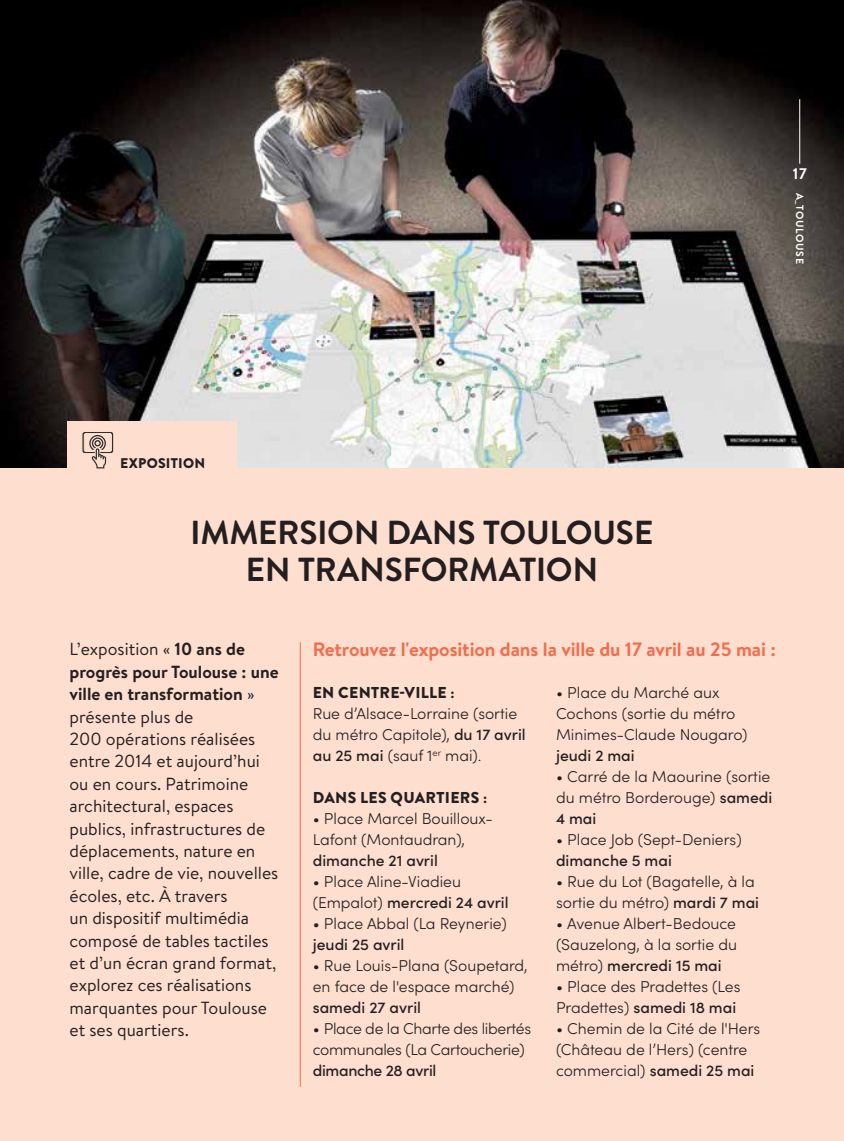
<style>
.page{position:relative;width:844px;height:1141px;background:#fff}
.page>*{position:absolute;margin:0;border:0;box-sizing:border-box;transform-origin:0 0}
.t1{font:700 33.25px/36.8px "Brandon Text";letter-spacing:-.005em;color:#231f20;text-align:center}
.t2{font:700 19.25px "Brandon Text";letter-spacing:-.005em;color:#f36c4b}
.t3{font:17.5px/22.4px "Brandon Text";color:#231f20}
.t4{font:300 15.75px/21px "Sofia Pro";color:#231f20}
.t5{font:500 15.75px "Sofia Pro";color:#231f20}
.t6{font:300 15.75px/21px "Sofia Pro";letter-spacing:-.02em;color:#231f20}
.t7{font:900 15.75px "Brandon Grotesque";letter-spacing:.02em;color:#231f20}
.t8{font:500 15.75px "Sofia Pro";letter-spacing:-.02em;color:#231f20}
.t9{font:700 15.75px "Brandon Grotesque";color:#fff}
.t10{font:900 14px "Brandon Grotesque";letter-spacing:.02em;color:#231f20}
.t11{font:700 10.5px "Brandon Grotesque";letter-spacing:.06em;color:#fff}
.s1{font-weight:700}
.s2{font-weight:500}
</style>
<div class="page">
<div style="left:0;top:0;width:843px;height:1141px;background:#fddecf"></div>
<img style="left:0;top:0;width:843px;height:467px">
<hr style="left:300px;top:642px;width:1px;height:445px;background:#f36c4b">
<div style="left:67px;top:421px;width:170px;height:50px;background:#fddecf"></div>
<svg style="left:82px;top:431px;width:32px;height:37px"></svg>
<hr style="left:799px;top:99px;width:1px;height:65px;background:#fff">
<p class="t9" style="left:792px;top:163px;width:15px">17</p>
<p class="t11" style="left:806px;top:193px;width:72px;rotate:90deg">A_TOULOUSE</p>
<p class="t10" style="left:120px;top:454px;width:87px">EXPOSITION</p>
<h1 class="t1" style="left:190px;top:514px;width:464px">IMMERSION DANS TOULOUSE<br>EN TRANSFORMATION</h1>
<p class="t3" style="left:69px;top:638px;width:211px">L’exposition « <span class="s1">10 ans de progrès pour Toulouse : une ville en transformation</span> » présente plus de<br>200 opérations réalisées entre 2014 et aujourd’hui ou en cours. Patrimoine architectural, espaces publics, infrastructures de déplacements, nature en ville, cadre de vie, nouvelles écoles, etc. À travers<br>un dispositif multimédia composé de tables tactiles et d’un écran grand format, explorez ces réalisations marquantes pour Toulouse et ses quartiers.</p>
<p class="t2" style="left:313px;top:636px;width:464px">Retrouvez l'exposition dans la ville du 17 avril au 25 mai :</p>
<p class="t7" style="left:313px;top:682px;width:143px">EN CENTRE-VILLE :</p>
<p class="t4" style="left:313px;top:702px;width:214px">Rue d’Alsace-Lorraine (sortie du métro Capitole), <span class="s2">du 17 avril au 25 mai</span> (sauf 1<sup>er</sup> mai).</p>
<p class="t7" style="left:313px;top:787px;width:176px">DANS LES QUARTIERS :</p>
<p class="t4" style="left:313px;top:807px;width:181px">• Place Marcel Bouilloux-<br>Lafont (Montaudran),</p>
<p class="t5" style="left:313px;top:849px;width:127px">dimanche 21 avril</p>
<p class="t4" style="left:313px;top:870px;width:197px">• Place Aline-Viadieu (Empalot) <span class="s2">mercredi 24 avril</span></p>
<p class="t4" style="left:313px;top:912px;width:195px">• Place Abbal (La Reynerie)</p>
<p class="t5" style="left:313px;top:933px;width:93px">jeudi 25 avril</p>
<p class="t4" style="left:313px;top:954px;width:216px">• Rue Louis-Plana (Soupetard, en face de l'espace marché)</p>
<p class="t5" style="left:313px;top:996px;width:110px">samedi 27 avril</p>
<p class="t6" style="left:313px;top:1017px;width:220px">• Place de la Charte des libertés communales (La Cartoucherie)</p>
<p class="t8" style="left:313px;top:1059px;width:125px">dimanche 28 avril</p>
<p class="t4" style="left:556px;top:681px;width:193px">• Place du Marché aux<br>Cochons (sortie du métro<br>Minimes-Claude Nougaro)</p>
<p class="t5" style="left:556px;top:744px;width:80px">jeudi 2 mai</p>
<p class="t4" style="left:556px;top:765px;width:218px">• Carré de la Maourine (sortie du métro Borderouge) <span class="s2">samedi<br>4 mai</span></p>
<p class="t4" style="left:556px;top:828px;width:187px">• Place Job (Sept-Deniers)</p>
<p class="t5" style="left:556px;top:849px;width:117px">dimanche 5 mai</p>
<p class="t4" style="left:556px;top:870px;width:204px">• Rue du Lot (Bagatelle, à la sortie du métro) <span class="s2">mardi 7 mai</span></p>
<p class="t4" style="left:556px;top:912px;width:182px;text-align:justify">• Avenue Albert-Bedouce (Sauzelong, à la sortie du métro) <span class="s2">mercredi 15 mai</span></p>
<p class="t4" style="left:556px;top:975px;width:186px">• Place des Pradettes (Les<br>Pradettes) <span class="s2">samedi 18 mai</span></p>
<p class="t4" style="left:556px;top:1017px;width:206px">• Chemin de la Cité de l'Hers (Château de l’Hers) (centre commercial) <span class="s2">samedi 25 mai</span></p>
</div>
